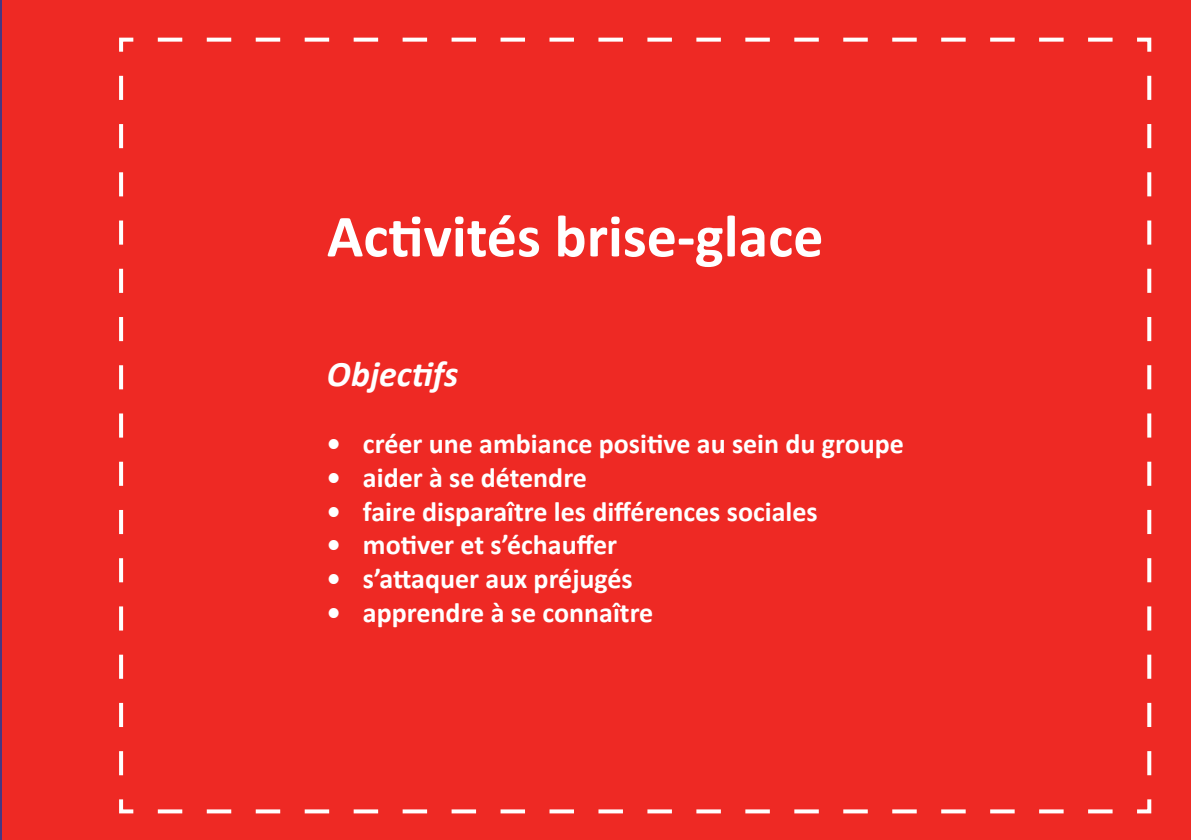
<style>
.page{position:relative;width:1191px;height:840px;background:#fff}
.page>*{position:absolute;margin:0;border:0;box-sizing:border-box;transform-origin:0 0}
.t1{font:700 60px "Calibri";color:#fff}
.t2{font:italic 700 36px "Calibri";color:#fff}
.t3{font:700 28px "Calibri";color:#fff}
</style>
<div class="page">
<div style="left:0;top:0;width:1191px;height:839px;background:#ee2924"></div>
<div style="left:117px;top:36px;width:1036px;height:779px;background:#ee2924"></div>
<h1 class="t1" style="left:327px;top:199px;width:498px">Activités brise-glace</h1>
<p class="t2" style="left:327px;top:351px;width:133px">Objectifs</p>
<p class="t3" style="left:327px;top:426px;width:578px">• créer une ambiance positive au sein du groupe</p>
<p class="t3" style="left:327px;top:460px;width:262px">• aider à se détendre</p>
<p class="t3" style="left:327px;top:493px;width:492px">• faire disparaître les différences sociales</p>
<p class="t3" style="left:327px;top:527px;width:292px">• motiver et s’échauffer</p>
<p class="t3" style="left:327px;top:561px;width:307px">• s’attaquer aux préjugés</p>
<p class="t3" style="left:327px;top:594px;width:328px">• apprendre à se connaître</p>
</div>
